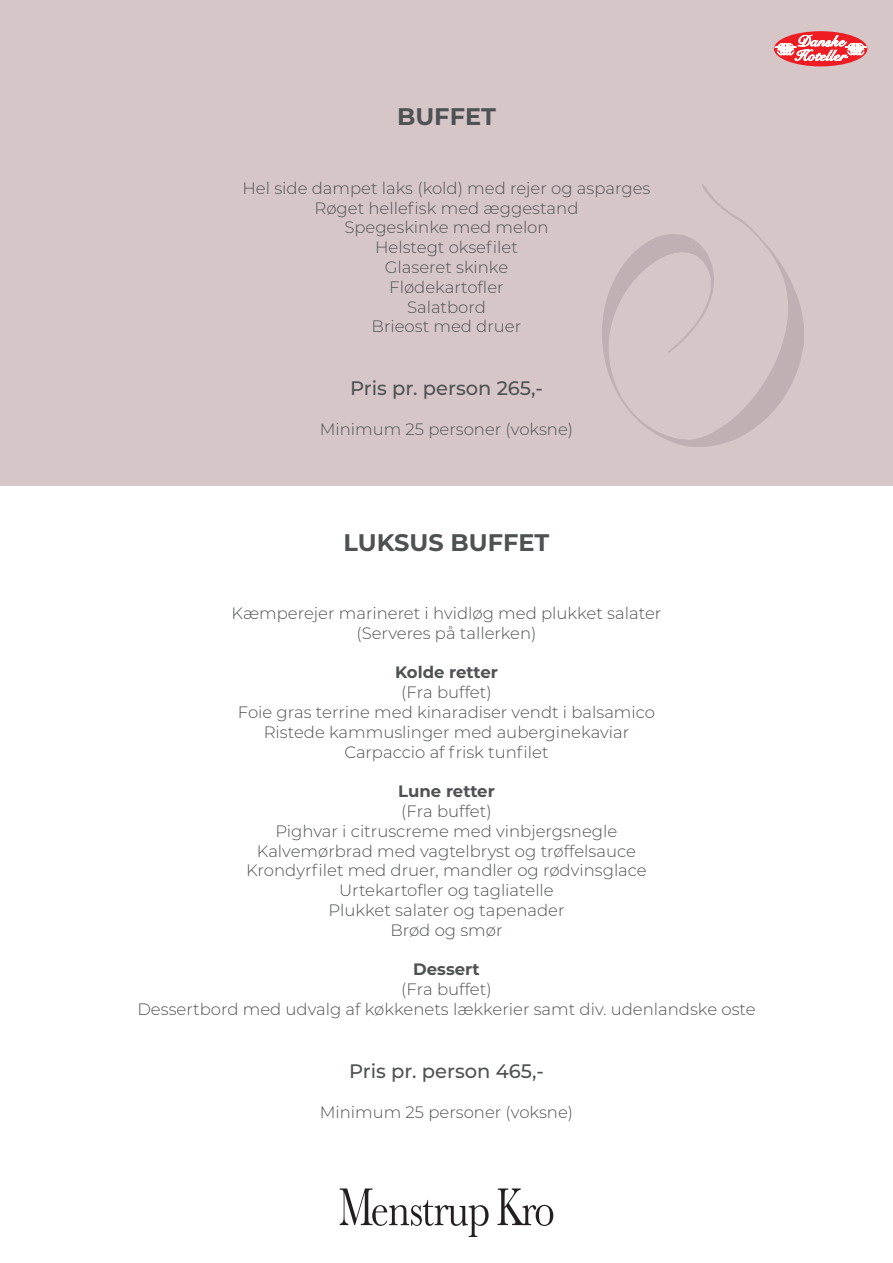
<style>
.page{position:relative;width:893px;height:1263px;background:#fff}
.page>*{position:absolute;margin:0;border:0;box-sizing:border-box;transform-origin:0 0}
.t1{font:700 24px "Montserrat";color:#4f5252}
.t2{font:500 19.5px "Montserrat";color:#4f5252}
.t3{font:300 16.5px "Montserrat";color:#4f5252}
.t4{font:700 16.5px "Montserrat";color:#4f5252}
</style>
<div class="page">
<div style="left:0;top:0;width:893px;height:486px;background:#d6c6c8"></div>
<div style="left:774px;top:31px;width:93px;height:35px;background:#ee1d23;border-radius:50%"></div>
<svg style="left:775px;top:35px;width:91px;height:26px"></svg>
<svg style="left:340px;top:1188px;width:149px;height:49px"></svg>
<svg style="left:497px;top:1188px;width:56px;height:38px"></svg>
<p class="t1" style="left:397px;top:99px;width:100px">BUFFET</p>
<p class="t3" style="left:243px;top:177px;width:409px">Hel side dampet laks (kold) med rejer og asparges</p>
<p class="t3" style="left:314px;top:196px;width:266px">Røget hellefisk med æggestand</p>
<p class="t3" style="left:344px;top:216px;width:206px">Spegeskinke med melon</p>
<p class="t3" style="left:375px;top:236px;width:144px">Helstegt oksefilet</p>
<p class="t3" style="left:385px;top:256px;width:125px">Glaseret skinke</p>
<p class="t3" style="left:389px;top:276px;width:116px">Flødekartofler</p>
<p class="t3" style="left:407px;top:295px;width:80px">Salatbord</p>
<p class="t3" style="left:372px;top:315px;width:151px">Brieost med druer</p>
<p class="t2" style="left:350px;top:375px;width:194px">Pris pr. person 265,-</p>
<p class="t3" style="left:320px;top:418px;width:255px">Minimum 25 personer (voksne)</p>
<p class="t1" style="left:344px;top:525px;width:207px">LUKSUS BUFFET</p>
<p class="t3" style="left:232px;top:602px;width:431px">Kæmperejer marineret i hvidløg med plukket salater</p>
<p class="t3" style="left:356px;top:622px;width:182px">(Serveres på tallerken)</p>
<p class="t4" style="left:395px;top:661px;width:104px">Kolde retter</p>
<p class="t3" style="left:401px;top:681px;width:92px">(Fra buffet)</p>
<p class="t3" style="left:238px;top:701px;width:419px">Foie gras terrine med kinaradiser vendt i balsamico</p>
<p class="t3" style="left:264px;top:721px;width:367px">Ristede kammuslinger med auberginekaviar</p>
<p class="t3" style="left:344px;top:740px;width:206px">Carpaccio af frisk tunfilet</p>
<p class="t4" style="left:398px;top:779px;width:98px">Lune retter</p>
<p class="t3" style="left:401px;top:800px;width:92px">(Fra buffet)</p>
<p class="t3" style="left:276px;top:820px;width:343px">Pighvar i citruscreme med vinbjergsnegle</p>
<p class="t3" style="left:257px;top:839px;width:381px">Kalvemørbrad med vagtelbryst og trøffelsauce</p>
<p class="t3" style="left:246px;top:859px;width:402px">Krondyrfilet med druer, mandler og rødvinsglace</p>
<p class="t3" style="left:339px;top:879px;width:216px">Urtekartofler og tagliatelle</p>
<p class="t3" style="left:328px;top:899px;width:238px">Plukket salater og tapenader</p>
<p class="t3" style="left:390px;top:919px;width:114px">Brød og smør</p>
<p class="t4" style="left:413px;top:958px;width:68px">Dessert</p>
<p class="t3" style="left:401px;top:978px;width:92px">(Fra buffet)</p>
<p class="t3" style="left:137px;top:998px;width:620px">Dessertbord med udvalg af køkkenets lækkerier samt div. udenlandske oste</p>
<p class="t2" style="left:349px;top:1057px;width:196px">Pris pr. person 465,-</p>
<p class="t3" style="left:320px;top:1100px;width:255px">Minimum 25 personer (voksne)</p>
</div>
